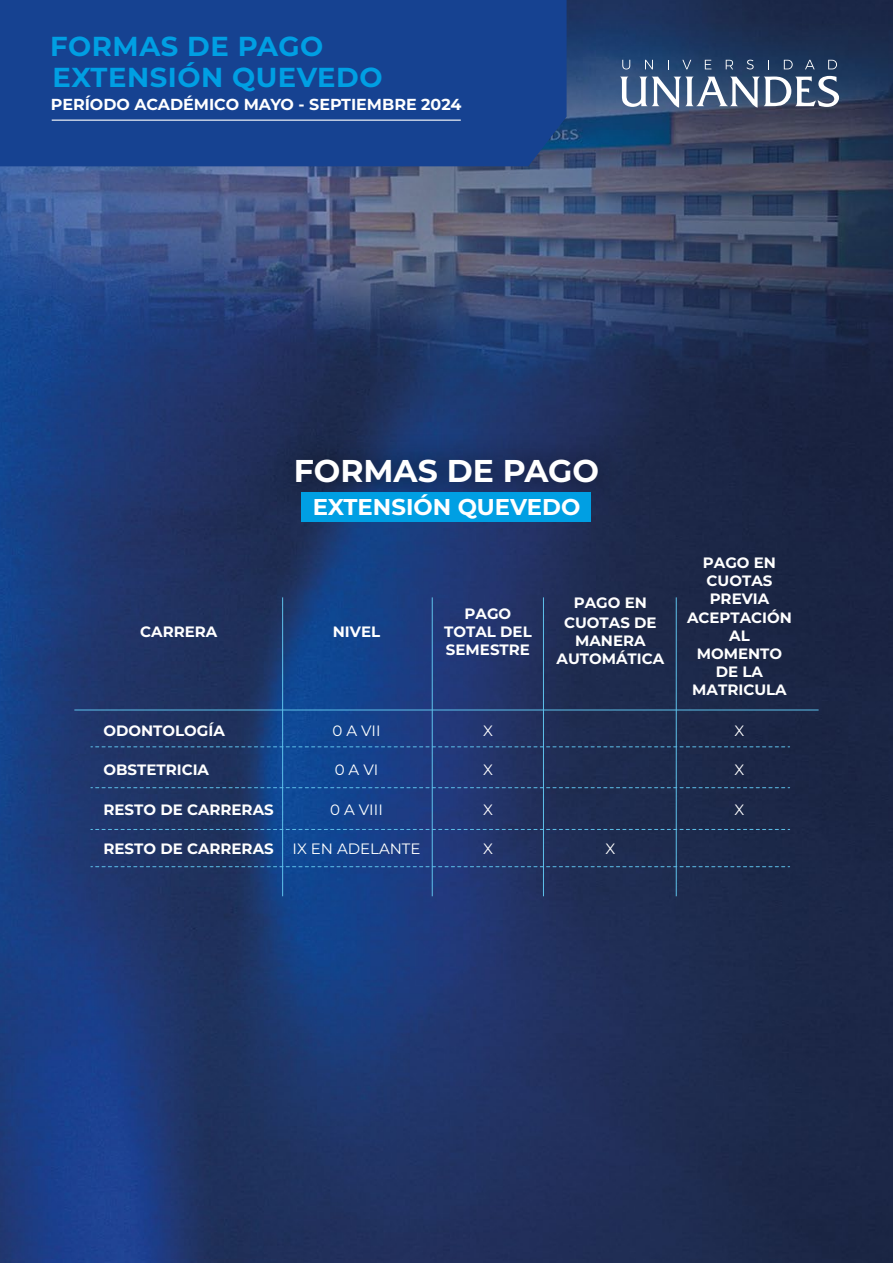
<style>
.page{position:relative;width:893px;height:1263px;background:#fff}
.page>*{position:absolute;margin:0;border:0;box-sizing:border-box;transform-origin:0 0}
.t1{font:700 31.5px "Montserrat";color:#fff}
.t2{font:700 27.45px/30.9px "Montserrat";letter-spacing:.02em;color:#009fe3}
.t3{font:700 22.8px "Montserrat";color:#fff}
.t4{font:700 15.9px "Montserrat";color:#fff}
.t5{font:700 15px/18px "Montserrat";color:#fff;text-align:center}
.t6{font:15px "Montserrat";color:#fff}
</style>
<div class="page">
<img style="left:0;top:0;width:893px;height:1263px">
<div style="left:0;top:0;width:567px;height:166px;background:#164291"></div>
<hr style="left:52px;top:120px;width:409px;height:1px;background:#fff">
<svg style="left:622px;top:60px;width:8px;height:9px"></svg>
<svg style="left:645px;top:60px;width:8px;height:9px"></svg>
<svg style="left:682px;top:60px;width:9px;height:9px"></svg>
<svg style="left:705px;top:60px;width:6px;height:9px"></svg>
<svg style="left:726px;top:60px;width:7px;height:9px"></svg>
<svg style="left:746px;top:60px;width:8px;height:9px"></svg>
<svg style="left:784px;top:60px;width:9px;height:9px"></svg>
<svg style="left:805px;top:60px;width:10px;height:9px"></svg>
<svg style="left:828px;top:60px;width:9px;height:9px"></svg>
<svg style="left:620px;top:76px;width:219px;height:32px"></svg>
<img style="left:259px;top:417px;width:383px;height:112px">
<div style="left:302px;top:492px;width:289px;height:29px;background:#009fe3"></div>
<hr style="left:74px;top:710px;width:745px;height:1px;background:#5ec2eb">
<hr style="left:282px;top:597px;width:1px;height:299px;background:#5ec2eb">
<hr style="left:432px;top:597px;width:1px;height:299px;background:#5ec2eb">
<hr style="left:543px;top:597px;width:1px;height:299px;background:#5ec2eb">
<hr style="left:676px;top:597px;width:1px;height:299px;background:#5ec2eb">
<svg style="left:91px;top:746px;width:699px;height:1px"></svg>
<svg style="left:91px;top:787px;width:699px;height:1px"></svg>
<svg style="left:91px;top:829px;width:699px;height:1px"></svg>
<svg style="left:91px;top:866px;width:699px;height:1px"></svg>
<h2 class="t2" style="left:50px;top:30px;width:334px">FORMAS DE PAGO<br>EXTENSIÓN QUEVEDO</h2>
<p class="t4" style="left:51px;top:94px;width:412px">PERÍODO ACADÉMICO MAYO - SEPTIEMBRE 2024</p>
<h1 class="t1" style="left:294px;top:450px;width:307px">FORMAS DE PAGO</h1>
<h3 class="t3" style="left:313px;top:491px;width:269px">EXTENSIÓN QUEVEDO</h3>
<p class="t5" style="left:140px;top:622px;width:79px">CARRERA</p>
<p class="t5" style="left:333px;top:622px;width:49px">NIVEL</p>
<p class="t5" style="left:444px;top:604px;width:89px">PAGO<br>TOTAL DEL<br>SEMESTRE</p>
<p class="t5" style="left:564px;top:593px;width:94px;line-height:19.5px">PAGO EN<br>CUOTAS DE</p>
<p class="t5" style="left:556px;top:631px;width:109px">MANERA<br>AUTOMÁTICA</p>
<p class="t5" style="left:703px;top:553px;width:75px;text-align:left">PAGO EN<br>CUOTAS<br>PREVIA</p>
<p class="t5" style="left:687px;top:608px;width:106px">ACEPTACIÓN<br>AL<br>MOMENTO<br>DE LA<br>MATRICULA</p>
<p class="t5" style="left:103px;top:721px;width:123px">ODONTOLOGÍA</p>
<p class="t6" style="left:332px;top:720px;width:50px">0 A VII</p>
<p class="t6" style="left:483px;top:720px;width:11px">X</p>
<p class="t6" style="left:735px;top:720px;width:11px">X</p>
<p class="t5" style="left:103px;top:760px;width:107px">OBSTETRICIA</p>
<p class="t6" style="left:335px;top:759px;width:45px">0 A VI</p>
<p class="t6" style="left:483px;top:759px;width:11px">X</p>
<p class="t6" style="left:735px;top:759px;width:11px">X</p>
<p class="t5" style="left:103px;top:800px;width:172px">RESTO DE CARRERAS</p>
<p class="t6" style="left:330px;top:800px;width:54px">0 A VIII</p>
<p class="t6" style="left:483px;top:800px;width:11px">X</p>
<p class="t6" style="left:735px;top:800px;width:11px">X</p>
<p class="t5" style="left:103px;top:839px;width:172px">RESTO DE CARRERAS</p>
<p class="t6" style="left:293px;top:839px;width:130px">IX EN ADELANTE</p>
<p class="t6" style="left:483px;top:839px;width:11px">X</p>
<p class="t6" style="left:605px;top:839px;width:11px">X</p>
</div>
